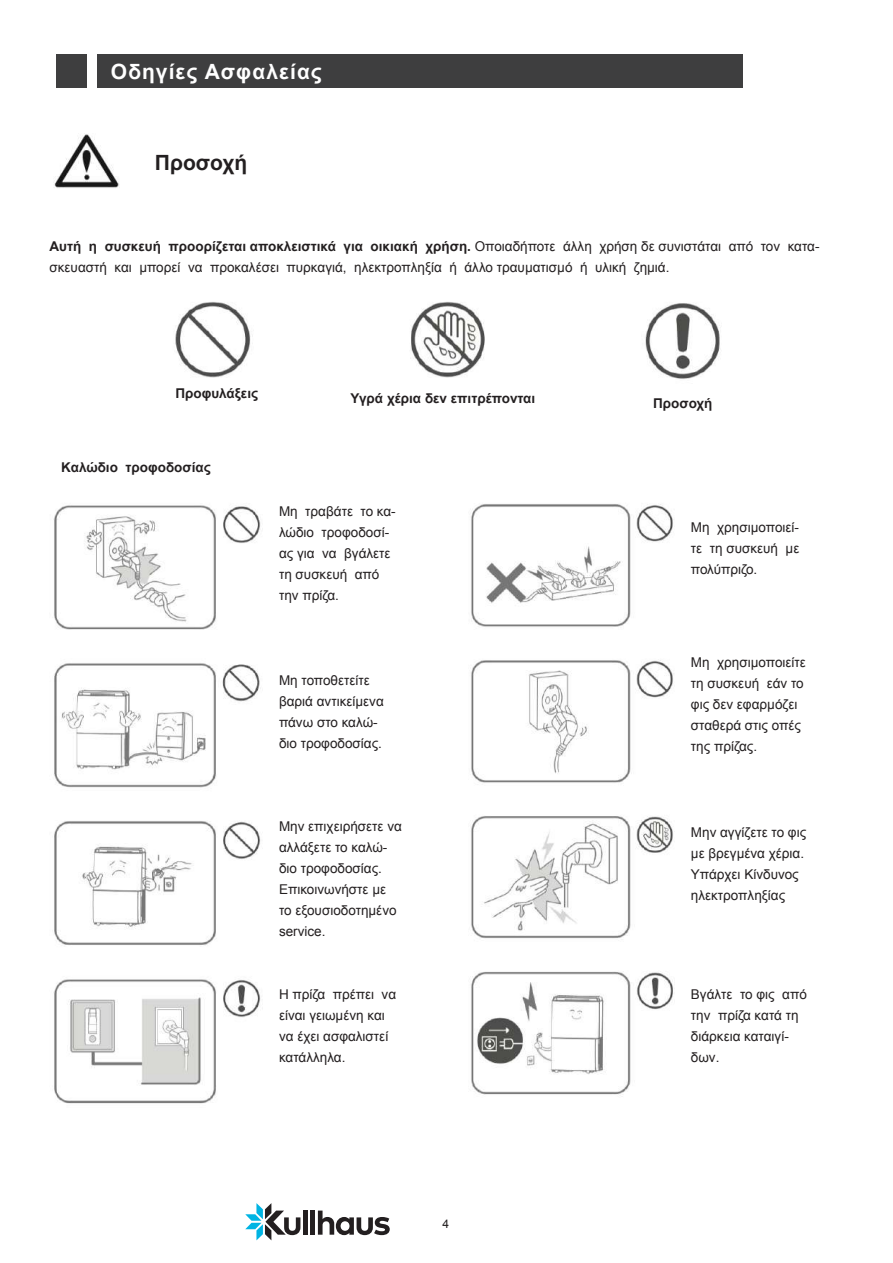
<style>
.page{position:relative;width:893px;height:1263px;background:#fff}
.page>*{position:absolute;margin:0;border:0;box-sizing:border-box;transform-origin:0 0}
.t1{font:700 21px "Arial";letter-spacing:.05em;color:#fff}
.t2{font:700 21px "Arial";color:#231f20}
.t3{font:13.5px/21px "Arial";color:#231f20}
.t4{font:700 13.5px "Arial";color:#231f20}
.t5{font:12px "Arial";color:#231f20}
.s1{font-weight:700}
</style>
<div class="page">
<div style="left:303px;top:1210px;width:5px;height:25px;background:#231f20"></div>
<div style="left:310px;top:1210px;width:5px;height:25px;background:#231f20"></div>
<svg style="left:318px;top:1210px;width:72px;height:25px"></svg>
<svg style="left:245px;top:1203px;width:55px;height:37px"></svg>
<div style="left:97px;top:55px;width:645px;height:33px;background:#3e3e3f"></div>
<div style="left:56px;top:55px;width:31px;height:33px;background:#3e3e3f"></div>
<img style="left:54px;top:133px;width:66px;height:55px">
<img style="left:175px;top:302px;width:545px;height:77px">
<img style="left:53px;top:505px;width:208px;height:599px">
<img style="left:471px;top:504px;width:203px;height:591px">
<h1 class="t1" style="left:111px;top:58px;width:212px">Οδηγίες Ασφαλείας</h1>
<h1 class="t2" style="left:155px;top:149px;width:94px">Προσοχή</h1>
<p class="t3" style="left:50px;top:236px;width:771px"><span class="s1">Αυτή η συσκευή προορίζεται αποκλειστικά για οικιακή χρήση.</span> Οποιαδήποτε άλλη χρήση δε συνιστάται από τον κατα&shy;σκευαστή και µπορεί να προκαλέσει πυρκαγιά, ηλεκτροπληξία ή άλλο τραυµατισµό ή υλική ζηµιά.</p>
<p class="t4" style="left:175px;top:385px;width:84px">Προφυλάξεις</p>
<p class="t4" style="left:351px;top:390px;width:186px">Υγρά χέρια δεν επιτρέπονται</p>
<p class="t4" style="left:653px;top:395px;width:61px">Προσοχή</p>
<p class="t4" style="left:61px;top:459px;width:151px">Καλώδιο τροφοδοσίας</p>
<p class="t3" style="left:279px;top:501px;width:118px">Μη τραβάτε το κα&shy;λώδιο τροφοδοσί&shy;ας για να βγάλετε τη συσκευή από την πρίζα.</p>
<p class="t3" style="left:279px;top:670px;width:106px">Μη τοποθετείτε βαριά αντικείμενα πάνω στο καλώ&shy;διο τροφοδοσίας.</p>
<p class="t3" style="left:279px;top:816px;width:124px">Μην επιχειρήσετε να αλλάξετε το καλώ&shy;διο τροφοδοσίας.<br>Επικοινωνήστε µε το εξουσιοδοτηµένο service.</p>
<p class="t3" style="left:279px;top:983px;width:119px">Η πρίζα πρέπει να είναι γειωµένη και να έχει ασφαλιστεί κατάλληλα.</p>
<p class="t5" style="left:443px;top:1216px;width:8px">4</p>
<p class="t3" style="left:691px;top:517px;width:110px;text-align:justify">Μη χρησιµοποιεί&shy;τε τη συσκευή µε πολύπριζο.</p>
<p class="t3" style="left:691px;top:652px;width:116px">Μη χρησιµοποιείτε τη συσκευή εάν το φις δεν εφαρµόζει σταθερά στις οπές της πρίζας.</p>
<p class="t3" style="left:691px;top:822px;width:117px">Μην αγγίζετε το φις µε βρεγµένα χέρια.<br>Υπάρχει Κίνδυνος ηλεκτροπληξίας</p>
<p class="t3" style="left:691px;top:983px;width:117px">Βγάλτε το φις από την πρίζα κατά τη διάρκεια καταιγί&shy;δων.</p>
</div>
